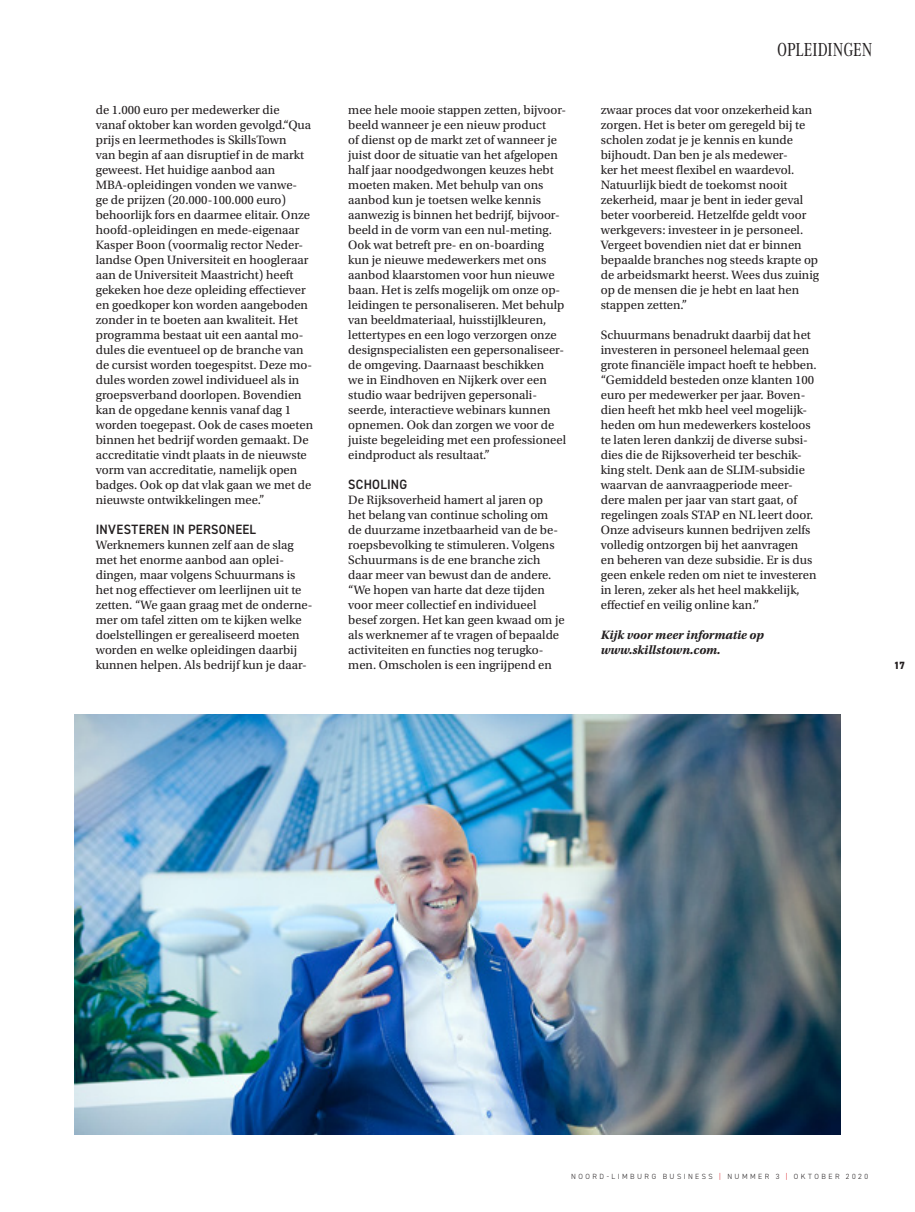
<style>
.page{position:relative;width:915px;height:1212px;background:#fff}
.page>*{position:absolute;margin:0;border:0;box-sizing:border-box;transform-origin:0 0}
.t1{font:19.5px "Corporate A Cond Pro";letter-spacing:-.005em;color:#231f20}
.tussenkop_dinn{font:600 13.5px "DIN2014";letter-spacing:.02em;color:#231f20;scale:.95 1}
.platte_tekst{font:12.75px/15px "Utopia Std";color:#231f20}
.platte_tekst-2{font:italic 700 12.75px "Utopia Std";color:#231f20}
.t2{font:800 10.5px "DIN2014";color:#231f20}
.t3{font:300 7.5px "DIN2014";letter-spacing:.325em;color:#231f20}
.s1{color:#d81c23}
</style>
<div class="page">
<img style="left:74px;top:714px;width:766px;height:420px">
<p class="platte_tekst" style="left:96px;top:103px;width:219px">de 1.000 euro per medewerker die<br>vanaf oktober kan worden gevolgd.“Qua prijs en leermethodes is SkillsTown<br>van begin af aan disruptief in de markt geweest. Het huidige aanbod aan MBA-opleidingen vonden we vanwe-<br>ge de prijzen (20.000-100.000 euro) behoorlijk fors en daarmee elitair. Onze hoofd-opleidingen en mede-eigenaar Kasper Boon (voormalig rector Neder&shy;landse Open Universiteit en hoogleraar aan de Universiteit Maastricht) heeft gekeken hoe deze opleiding effectiever en goedkoper kon worden aangeboden zonder in te boeten aan kwaliteit. Het programma bestaat uit een aantal mo&shy;dules die eventueel op de branche van de cursist worden toegespitst. Deze mo&shy;dules worden zowel individueel als in groepsverband doorlopen. Bovendien kan de opgedane kennis vanaf dag 1 worden toegepast. Ook de cases moeten binnen het bedrijf worden gemaakt. De accreditatie vindt plaats in de nieuwste vorm van accreditatie, namelijk open badges. Ook op dat vlak gaan we met de nieuwste ontwikkelingen mee.”</p>
<p class="tussenkop_dinn" style="left:96px;top:520px;width:170px">INVESTEREN IN PERSONEEL</p>
<p class="platte_tekst" style="left:96px;top:538px;width:218px">Werknemers kunnen zelf aan de slag met het enorme aanbod aan oplei&shy;dingen, maar volgens Schuurmans is het nog effectiever om leerlijnen uit te zetten. “We gaan graag met de onderne&shy;mer om tafel zitten om te kijken welke doelstellingen er gerealiseerd moeten worden en welke opleidingen daarbij kunnen helpen. Als bedrijf kun je daar-</p>
<p class="platte_tekst" style="left:348px;top:103px;width:219px">mee hele mooie stappen zetten, bijvoor&shy;beeld wanneer je een nieuw product<br>of dienst op de markt zet of wanneer je juist door de situatie van het afgelopen half jaar noodgedwongen keuzes hebt moeten maken. Met behulp van ons aanbod kun je toetsen welke kennis aanwezig is binnen het bedrijf, bijvoor&shy;beeld in de vorm van een nul-meting.<br>Ook wat betreft pre- en on-boarding kun je nieuwe medewerkers met ons aanbod klaarstomen voor hun nieuwe baan. Het is zelfs mogelijk om onze op&shy;leidingen te personaliseren. Met behulp van beeldmateriaal, huisstijlkleuren, lettertypes en een logo verzorgen onze designspecialisten een gepersonaliseer&shy;de omgeving. Daarnaast beschikken<br>we in Eindhoven en Nijkerk over een studio waar bedrijven gepersonali&shy;seerde, interactieve webinars kunnen opnemen. Ook dan zorgen we voor de juiste begeleiding met een professioneel eindproduct als resultaat.”</p>
<p class="tussenkop_dinn" style="left:348px;top:475px;width:64px">SCHOLING</p>
<p class="platte_tekst" style="left:348px;top:493px;width:218px">De Rijksoverheid hamert al jaren op<br>het belang van continue scholing om de duurzame inzetbaarheid van de be&shy;roepsbevolking te stimuleren. Volgens Schuurmans is de ene branche zich daar meer van bewust dan de andere. “We hopen van harte dat deze tijden voor meer collectief en individueel besef zorgen. Het kan geen kwaad om je als werknemer af te vragen of bepaalde activiteiten en functies nog terugko&shy;men. Omscholen is een ingrijpend en</p>
<p class="t1" style="left:776px;top:36px;width:97px">OPLEIDINGEN</p>
<p class="platte_tekst" style="left:600px;top:103px;width:220px">zwaar proces dat voor onzekerheid kan zorgen. Het is beter om geregeld bij te scholen zodat je je kennis en kunde bijhoudt. Dan ben je als medewer-<br>ker het meest flexibel en waardevol.<br>Natuurlijk biedt de toekomst nooit zekerheid, maar je bent in ieder geval beter voorbereid. Hetzelfde geldt voor werkgevers: investeer in je personeel.<br>Vergeet bovendien niet dat er binnen bepaalde branches nog steeds krapte op de arbeidsmarkt heerst. Wees dus zuinig op de mensen die je hebt en laat hen stappen zetten.”</p>
<p class="platte_tekst" style="left:600px;top:328px;width:217px">Schuurmans benadrukt daarbij dat het investeren in personeel helemaal geen grote financiële impact hoeft te hebben. “Gemiddeld besteden onze klanten 100 euro per medewerker per jaar. Boven&shy;dien heeft het mkb heel veel mogelijk&shy;heden om hun medewerkers kosteloos te laten leren dankzij de diverse subsi&shy;dies die de Rijksoverheid ter beschik&shy;king stelt. Denk aan de SLIM-subsidie waarvan de aanvraagperiode meer&shy;dere malen per jaar van start gaat, of regelingen zoals STAP en NL leert door.<br>Onze adviseurs kunnen bedrijven zelfs volledig ontzorgen bij het aanvragen<br>en beheren van deze subsidie. Er is dus geen enkele reden om niet te investeren in leren, zeker als het heel makkelijk, effectief en veilig online kan.”</p>
<p class="platte_tekst-2" style="left:600px;top:627px;width:165px">Kijk voor meer informatie op</p>
<p class="platte_tekst-2" style="left:600px;top:642px;width:121px">www.skillstown.com.</p>
<p class="t2" style="left:893px;top:658px;width:13px">17</p>
<p class="t3" style="left:571px;top:1172px;width:298px">NOORD-LIMBURG BUSINESS <span class="s1">|</span> NUMMER 3 <span class="s1">|</span> OKTOBER 2020</p>
</div>
